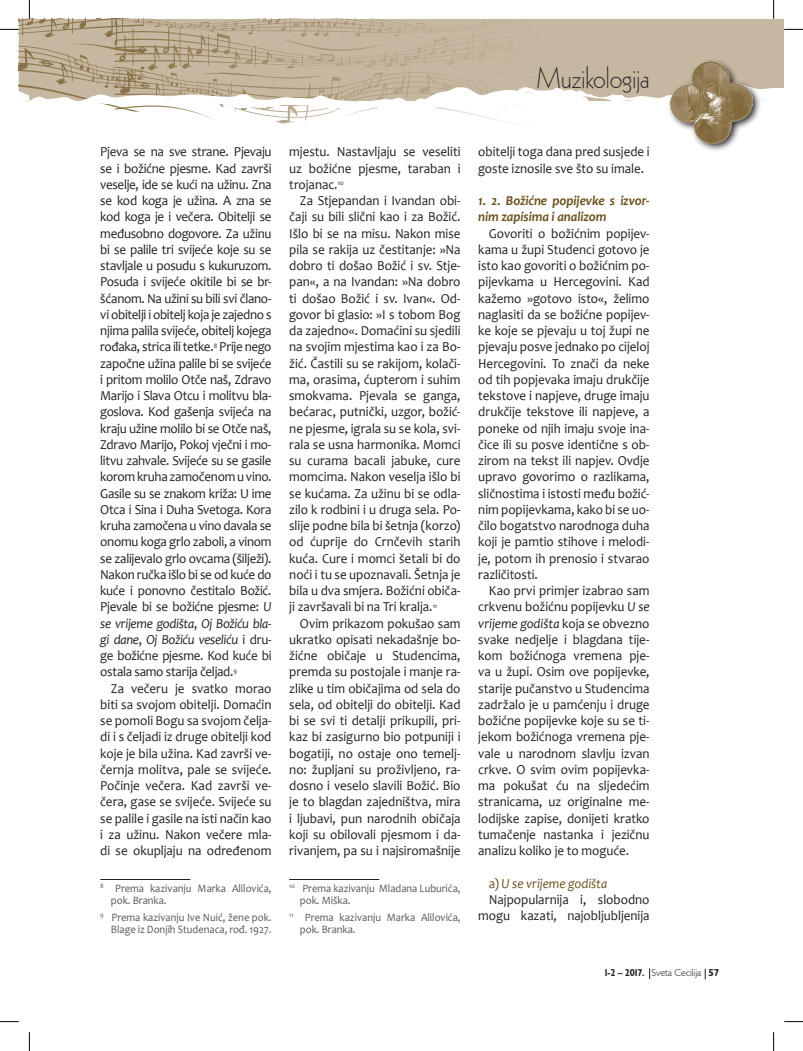
<style>
.page{position:relative;width:803px;height:1051px;background:#fff}
.page>*{position:absolute;margin:0;border:0;box-sizing:border-box;transform-origin:0 0}
.t1{font:30px "Geometric 231 BT Light C";letter-spacing:-.02em;color:#231f20;scale:.95 1}
.t2{font:13.75px/16.2px "Candara";letter-spacing:-.005em;color:#231f20;text-align:justify;scale:.95 1}
.t3{font:italic 700 13.75px/16.2px "Candara";letter-spacing:-.005em;color:#6b5220;scale:.95 1}
.t4{font:italic 13.75px "Candara";letter-spacing:-.005em;color:#6b5220;scale:.95 1}
.t5{font:11.25px/12.5px "Candara";color:#57585a;scale:.94 1}
.t6{font:300 10px "Humanist 521 BT";color:#231f20}
.s1{font-style:italic}
.s2{font-style:normal}
.s3{font-weight:700;font-stretch:condensed}
.s4{font-weight:700}
</style>
<div class="page">
<hr style="left:100px;top:879px;width:90px;height:1px;background:#231f20">
<hr style="left:289px;top:879px;width:90px;height:1px;background:#231f20">
<svg style="left:0;top:1021px;width:19px;height:1px"></svg>
<svg style="left:784px;top:1021px;width:19px;height:1px"></svg>
<svg style="left:29px;top:1032px;width:1px;height:19px"></svg>
<svg style="left:0;top:0;width:803px;height:151px"></svg>
<svg style="left:773px;top:1032px;width:1px;height:19px"></svg>
<h1 class="t1" style="left:536px;top:59px;width:121px">Muzikologija</h1>
<p class="t2" style="left:100px;top:144px;width:182px">Pjeva se na sve strane. Pjevaju se i božićne pjesme. Kad završi veselje, ide se kući na užinu. Zna se kod koga je užina. A zna se kod koga je i večera. Obitelji se međusobno dogovore. Za užinu bi se palile tri svijeće koje su se stavljale u posudu s kukuruzom.<br>Posuda i svijeće okitile bi se br&shy;šćanom. Na užini su bili svi člano&shy;vi obitelji i obitelj koja je zajedno s njima palila svijeće, obitelj kojega rođaka, strica ili tetke.<sup>8</sup> Prije nego započne užina palile bi se svijeće i pritom molilo Otče naš, Zdravo Marijo i Slava Otcu i molitvu bla&shy;goslova. Kod gašenja svijeća na kraju užine molilo bi se Otče naš, Zdravo Marijo, Pokoj vječni i mo&shy;litvu zahvale. Svijeće su se gasile korom kruha zamočenom u vino.<br>Gasile su se znakom križa: U ime Otca i Sina i Duha Svetoga. Kora kruha zamočena u vino davala se onomu koga grlo zaboli, a vinom se zalijevalo grlo ovcama (šilježi).<br>Nakon ručka išlo bi se od kuće do kuće i ponovno čestitalo Božić.<br>Pjevale bi se božićne pjesme: <span class="s1">U se vrijeme godišta</span>, <span class="s1">Oj Božiću bla&shy;gi dane</span>, <span class="s1">Oj Božiću veseliću</span> i dru&shy;ge božićne pjesme. Kod kuće bi ostala samo starija čeljad.<sup>9</sup></p>
<p class="t2" style="left:100px;top:680px;width:182px;text-indent:11px">Za večeru je svatko morao biti sa svojom obitelji. Domaćin se pomoli Bogu sa svojom čelja&shy;di i s čeljadi iz druge obitelji kod koje je bila užina. Kad završi ve&shy;černja molitva, pale se svijeće.<br>Počinje večera. Kad završi ve&shy;čera, gase se svijeće. Svijeće su se palile i gasile na isti način kao i za užinu. Nakon večere mla&shy;di se okupljaju na određenom</p>
<p class="t5" style="left:111px;top:882px;width:172px;text-indent:-11px"><sup>8</sup> Prema kazivanju Marka Alilovića, pok. Branka.</p>
<p class="t5" style="left:100px;top:910px;width:184px;text-align:right"><sup>9</sup> Prema kazivanju Ive Nuić, žene pok.<br>Blage iz Donjih Studenaca, rođ. 1927.</p>
<p class="t2" style="left:289px;top:144px;width:182px">mjestu. Nastavljaju se veseliti uz božićne pjesme, taraban i trojanac.<sup>10</sup></p>
<p class="t2" style="left:289px;top:192px;width:182px;text-indent:11px">Za Stjepandan i Ivandan obi&shy;čaji su bili slični kao i za Božić.<br>Išlo bi se na misu. Nakon mise pila se rakija uz čestitanje: »Na dobro ti došao Božić i sv. Stje&shy;pan«, a na Ivandan: »Na dobro ti došao Božić i sv. Ivan«. Od&shy;govor bi glasio: »I s tobom Bog da zajedno«. Domaćini su sjedili na svojim mjestima kao i za Bo&shy;žić. Častili su se rakijom, kolači&shy;ma, orasima, ćupterom i suhim smokvama. Pjevala se ganga, bećarac, putnički, uzgor, božić&shy;ne pjesme, igrala su se kola, svi&shy;rala se usna harmonika. Momci su curama bacali jabuke, cure momcima. Nakon veselja išlo bi se kućama. Za užinu bi se odla&shy;zilo k rodbini i u druga sela. Po&shy;slije podne bila bi šetnja (korzo) od ćuprije do Crnčevih starih kuća. Cure i momci šetali bi do noći i tu se upoznavali. Šetnja je bila u dva smjera. Božićni običa&shy;ji završavali bi na Tri kralja.<sup>11</sup></p>
<p class="t2" style="left:289px;top:615px;width:182px;text-indent:11px">Ovim prikazom pokušao sam ukratko opisati nekadašnje bo&shy;žićne običaje u Studencima, premda su postojale i manje ra&shy;zlike u tim običajima od sela do sela, od obitelji do obitelji. Kad bi se svi ti detalji prikupili, pri&shy;kaz bi zasigurno bio potpuniji i bogatiji, no ostaje ono temelj&shy;no: župljani su proživljeno, ra&shy;dosno i veselo slavili Božić. Bio je to blagdan zajedništva, mira i ljubavi, pun narodnih običaja koji su obilovali pjesmom i da&shy;rivanjem, pa su i najsiromašnije</p>
<p class="t5" style="left:300px;top:882px;width:172px;text-indent:-11px"><sup>10</sup> Prema kazivanju Mladana Luburića, pok. Miška.</p>
<p class="t5" style="left:300px;top:910px;width:172px;text-indent:-11px"><sup>11</sup> Prema kazivanju Marka Alilovića, pok. Branka.</p>
<p class="t2" style="left:478px;top:144px;width:182px">obitelji toga dana pred susjede i goste iznosile sve što su imale.</p>
<p class="t3" style="left:478px;top:192px;width:182px">1. 2. Božićne popijevke s izvor&shy;nim zapisima i analizom</p>
<p class="t2" style="left:478px;top:225px;width:182px;text-indent:11px">Govoriti o božićnim popijev&shy;kama u župi Studenci gotovo je isto kao govoriti o božićnim po&shy;pijevkama u Hercegovini. Kad kažemo »gotovo isto«, želimo naglasiti da se božićne popijev&shy;ke koje se pjevaju u toj župi ne pjevaju posve jednako po cijeloj Hercegovini. To znači da neke od tih popjevaka imaju drukčije tekstove i napjeve, druge imaju drukčije tekstove ili napjeve, a poneke od njih imaju svoje ina&shy;čice ili su posve identične s ob&shy;zirom na tekst ili napjev. Ovdje upravo govorimo o razlikama, sličnostima i istosti među božić&shy;nim popijevkama, kako bi se uo&shy;čilo bogatstvo narodnoga duha koji je pamtio stihove i melodi&shy;je, potom ih prenosio i stvarao različitosti.</p>
<p class="t2" style="left:478px;top:582px;width:182px;text-indent:11px">Kao prvi primjer izabrao sam crkvenu božićnu popijevku <span class="s1">U se vrijeme godišta</span> koja se obvezno svake nedjelje i blagdana tije&shy;kom božićnoga vremena pje&shy;va u župi. Osim ove popijevke, starije pučanstvo u Studencima zadržalo je u pamćenju i druge božićne popijevke koje su se ti&shy;jekom božićnoga vremena pje&shy;vale u narodnom slavlju izvan crkve. O svim ovim popijevka&shy;ma pokušat ću na sljedećim stranicama, uz originalne me&shy;lodijske zapise, donijeti kratko tumačenje nastanka i jezičnu analizu koliko je to moguće.</p>
<p class="t4" style="left:489px;top:875px;width:126px"><span class="s2">a)</span> U se vrijeme godišta</p>
<p class="t2" style="left:489px;top:891px;width:171px">Najpopularnija i, slobodno</p>
<p class="t2" style="left:478px;top:907px;width:182px">mogu kazati, najobljubljenija</p>
<p class="t6" style="left:605px;top:967px;width:116px"><span class="s3">1-2 – 2017.</span> Sveta Cecilija <span class="s4">57</span></p>
</div>
